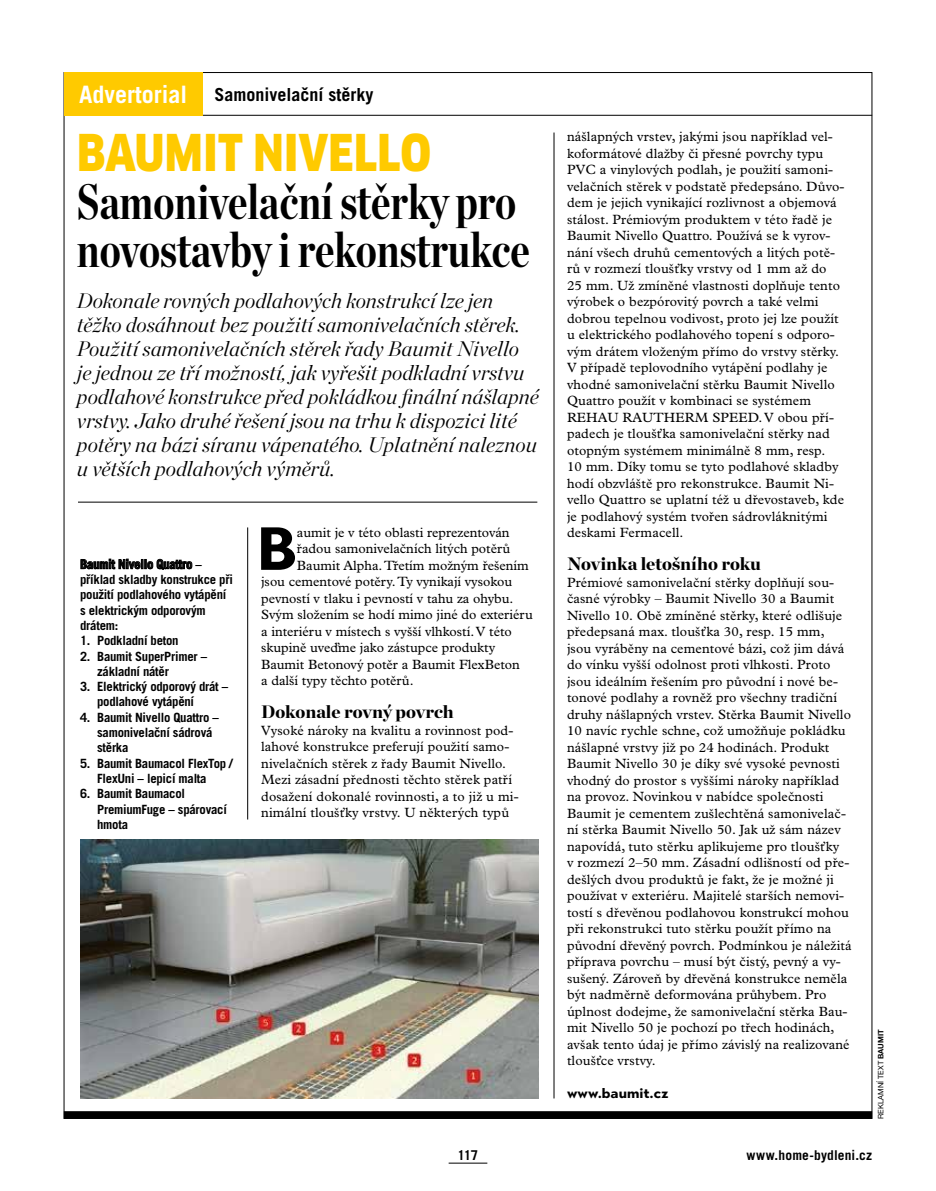
<style>
.page{position:relative;width:936px;height:1191px;background:#fff}
.page>*{position:absolute;margin:0;border:0;box-sizing:border-box;transform-origin:0 0}
.t1{font:700 60.6px "Town 80 Text";color:#000}
.t2{font:700 49.5px/48px "Chronicle Disp Cond";color:#000;scale:.9 1}
.t3{font:900 49.5px "Clan Pro Narr";letter-spacing:.01em;color:#ffca00;scale:.9 1}
.t4{font:italic 300 21px/24px "Chronicle Display";color:#000}
.t5{font:900 18px "Chronicle Display";color:#000}
.t6{font:700 18px "Trade Gothic LT Pro";color:#000}
.t7{font:13.5px/16.5px "Plantin MT Pro";letter-spacing:.01em;color:#000}
.t8{font:700 13.5px "Trade Gothic LT Pro";letter-spacing:.015em;color:#000}
.t9{font:700 13.5px "Town 80 Text";color:#000}
.t10{font:700 12.75px/15.3px "Trade Gothic LT Pro";letter-spacing:-.02em;color:#000}
.t11{font:7.5px "Helvetica Neue LT Com";color:#000}
.s1{font-size:24px;color:#fff}
.s2{font-weight:700}
</style>
<div class="page">
<hr style="left:448px;top:1162px;width:39px;height:1px;background:#000">
<hr style="left:64px;top:115px;width:808px;height:1px;background:#000">
<div style="left:64px;top:1111px;width:808px;height:7px;background:#000"></div>
<div style="left:64px;top:72px;width:139px;height:43px;background:#ffca00"></div>
<hr style="left:247px;top:527px;width:1px;height:292px;background:#000">
<hr style="left:553px;top:132px;width:1px;height:966px;background:#000">
<hr style="left:78px;top:502px;width:459px;height:1px;background:#000">
<img style="left:80px;top:839px;width:459px;height:259px">
<svg style="left:80px;top:558px;width:112px;height:12px"></svg>
<h3 class="t6" style="left:79px;top:84px;width:296px"><span class="s1">Advertorial</span> Samonivelační stěrky</h3>
<h2 class="t3" style="left:77px;top:124px;width:395px">BAUMIT NIVELLO</h2>
<h2 class="t2" style="left:77px;top:175px;width:504px">Samonivelační stěrky pro novostavby i rekonstrukce</h2>
<p class="t4" style="left:77px;top:287px;width:463px">Dokonale rovných podlahových konstrukcí lze jen těžko dosáhnout bez použití samonivelačních stěrek.<br>Použití samonivelačních stěrek řady Baumit Nivello<br>je jednou ze tří možností, jak vyřešit podkladní vrstvu podlahové konstrukce před pokládkou finální nášlapné vrstvy. Jako druhé řešení jsou na trhu k dispozici lité potěry na bázi síranu vápenatého. Uplatnění naleznou u větších podlahových výměrů.</p>
<p class="t10" style="left:80px;top:556px;width:154px">Baumit Nivello Quattro – příklad skladby konstrukce při použití podlahového vytápění s elektrickým odporovým drátem:</p>
<p class="t10" style="left:80px;top:633px;width:100px">1. Podkladní beton</p>
<p class="t10" style="left:97px;top:648px;width:111px;text-indent:-17px">2. Baumit SuperPrimer – základní nátěr</p>
<p class="t10" style="left:97px;top:678px;width:133px;text-indent:-17px">3. Elektrický odporový drát – podlahové vytápění</p>
<p class="t10" style="left:97px;top:709px;width:123px;text-indent:-17px">4. Baumit Nivello Quattro – samonivelační sádrová stěrka</p>
<p class="t10" style="left:97px;top:755px;width:137px;text-indent:-17px">5. Baumit Baumacol FlexTop /<br>FlexUni – lepicí malta</p>
<p class="t10" style="left:97px;top:786px;width:131px;text-indent:-17px">6. Baumit Baumacol<br>PremiumFuge – spárovací hmota</p>
<h1 class="t1" style="left:257px;top:509px;width:41px">B</h1>
<p class="t7" style="left:297px;top:524px;width:214px">aumit je v této oblasti reprezentován</p>
<p class="t7" style="left:297px;top:540px;width:215px">řadou samonivelačních litých potěrů</p>
<p class="t7" style="left:297px;top:557px;width:233px">Baumit Alpha. Třetím možným řešením</p>
<p class="t7" style="left:261px;top:573px;width:253px">jsou cementové potěry. Ty vynikají vysokou</p>
<p class="t7" style="left:261px;top:590px;width:254px">pevností v tlaku i pevností v tahu za ohybu.</p>
<p class="t7" style="left:261px;top:606px;width:273px">Svým složením se hodí mimo jiné do exteriéru</p>
<p class="t7" style="left:261px;top:623px;width:252px">a interiéru v místech s vyšší vlhkostí. V této</p>
<p class="t7" style="left:261px;top:639px;width:235px">skupině uveďme jako zástupce produkty</p>
<p class="t7" style="left:261px;top:656px;width:260px">Baumit Betonový potěr a Baumit FlexBeton</p>
<p class="t7" style="left:261px;top:672px;width:154px">a další typy těchto potěrů.</p>
<h3 class="t5" style="left:261px;top:697px;width:194px">Dokonale rovný povrch</h3>
<p class="t7" style="left:261px;top:722px;width:259px">Vysoké nároky na kvalitu a rovinnost pod&shy;lahové konstrukce preferují použití samo&shy;nivelačních stěrek z řady Baumit Nivello.<br>Mezi zásadní přednosti těchto stěrek patří dosažení dokonalé rovinnosti, a to již u mi&shy;nimální tloušťky vrstvy. U některých typů</p>
<p class="t7" style="left:567px;top:128px;width:279px">nášlapných vrstev, jakými jsou například vel&shy;koformátové dlažby či přesné povrchy typu PVC a vinylových podlah, je použití samoni&shy;velačních stěrek v podstatě předepsáno. Důvo&shy;dem je jejich vynikající rozlivnost a objemová stálost. Prémiovým produktem v této řadě je Baumit Nivello Quattro. Používá se k vyrov&shy;nání všech druhů cementových a litých potě&shy;rů v rozmezí tloušťky vrstvy od 1 mm až do 25 mm. Už zmíněné vlastnosti doplňuje tento výrobek o bezpórovitý povrch a také velmi dobrou tepelnou vodivost, proto jej lze použít u elektrického podlahového topení s odporo&shy;vým drátem vloženým přímo do vrstvy stěrky.<br>V případě teplovodního vytápění podlahy je vhodné samonivelační stěrku Baumit Nivello Quattro použít v kombinaci se systémem REHAU RAUTHERM SPEED. V obou pří&shy;padech je tloušťka samonivelační stěrky nad otopným systémem minimálně 8 mm, resp.<br>10 mm. Díky tomu se tyto podlahové skladby hodí obzvláště pro rekonstrukce. Baumit Ni&shy;vello Quattro se uplatní též u dřevostaveb, kde je podlahový systém tvořen sádrovláknitými deskami Fermacell.</p>
<h3 class="t5" style="left:567px;top:549px;width:195px">Novinka letošního roku</h3>
<p class="t7" style="left:567px;top:574px;width:286px">Prémiové samonivelační stěrky doplňují sou&shy;časné výrobky – Baumit Nivello 30 a Baumit Nivello 10. Obě zmíněné stěrky, které odlišuje předepsaná max. tloušťka 30, resp. 15 mm, jsou vyráběny na cementové bázi, což jim dává do vínku vyšší odolnost proti vlhkosti. Proto jsou ideálním řešením pro původní i nové be&shy;tonové podlahy a rovněž pro všechny tradiční druhy nášlapných vrstev. Stěrka Baumit Nivello 10 navíc rychle schne, což umožňuje pokládku nášlapné vrstvy již po 24 hodinách. Produkt Baumit Nivello 30 je díky své vysoké pevnosti vhodný do prostor s vyššími nároky například na provoz. Novinkou v nabídce společnosti Baumit je cementem zušlechtěná samonivelač&shy;ní stěrka Baumit Nivello 50. Jak už sám název napovídá, tuto stěrku aplikujeme pro tloušťky<br>v rozmezí 2–50 mm. Zásadní odlišností od pře&shy;dešlých dvou produktů je fakt, že je možné ji používat v exteriéru. Majitelé starších nemovi&shy;tostí s dřevěnou podlahovou konstrukcí mohou při rekonstrukci tuto stěrku použít přímo na původní dřevěný povrch. Podmínkou je náležitá příprava povrchu – musí být čistý, pevný a vy&shy;sušený. Zároveň by dřevěná konstrukce neměla být nadměrně deformována průhybem. Pro úplnost dodejme, že samonivelační stěrka Bau&shy;mit Nivello 50 je pochozí po třech hodinách, avšak tento údaj je přímo závislý na realizované tloušťce vrstvy.</p>
<p class="t9" style="left:567px;top:1085px;width:103px">www.baumit.cz</p>
<p class="t11" style="left:876px;top:1118px;width:91px;rotate:-90deg">reklamní text <span class="s2">baumit</span></p>
<p class="t8" style="left:457px;top:1146px;width:22px">117</p>
<p class="t8" style="left:746px;top:1146px;width:127px">www.home-bydleni.cz</p>
</div>
